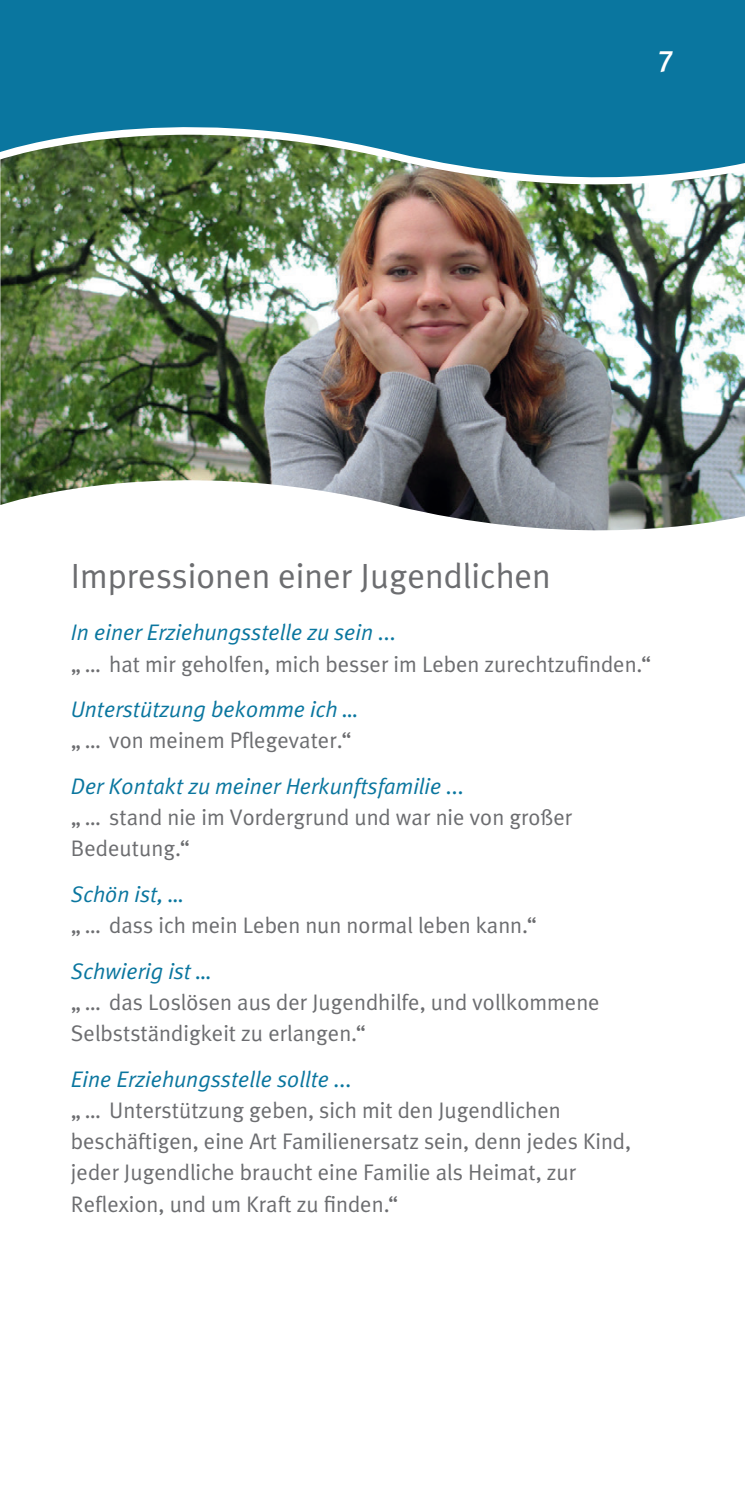
<style>
.page{position:relative;width:745px;height:1489px;background:#fff}
.page>*{position:absolute;margin:0;border:0;box-sizing:border-box;transform-origin:0 0}
.t1{font:35px "Meta Plus Normal";color:#6c6d70}
.t2{font:30px "Meta Plus Medium Caps";color:#fff}
.t3{font:22.5px/31.2px "Meta Plus Normal";color:#6c6d70}
.t4{font:italic 22.5px "Meta Plus Normal";color:#0a769f}
</style>
<div class="page">
<img style="left:0;top:196px;width:744px;height:335px">
<svg style="left:0;top:0;width:744px;height:196px;background:#247c94"></svg>
<h2 class="t2" style="left:657px;top:43px;width:18px">7</h2>
<h1 class="t1" style="left:71px;top:555px;width:481px">Impressionen einer Jugendlichen</h1>
<p class="t4" style="left:71px;top:619px;width:327px">In einer Erziehungsstelle zu sein ...</p>
<p class="t3" style="left:71px;top:648px;width:581px">„ … hat mir geholfen, mich besser im Leben zurechtzufinden.“</p>
<p class="t4" style="left:71px;top:696px;width:289px">Unterstützung bekomme ich …</p>
<p class="t3" style="left:71px;top:724px;width:282px">„ … von meinem Pflegevater.“</p>
<p class="t4" style="left:71px;top:773px;width:395px">Der Kontakt zu meiner Herkunftsfamilie ...</p>
<p class="t3" style="left:71px;top:801px;width:502px">„ … stand nie im Vordergrund und war nie von großer<br>Bedeutung.“</p>
<p class="t4" style="left:71px;top:881px;width:115px">Schön ist, …</p>
<p class="t3" style="left:71px;top:909px;width:467px">„ … dass ich mein Leben nun normal leben kann.“</p>
<p class="t4" style="left:71px;top:957px;width:143px">Schwierig ist …</p>
<p class="t3" style="left:71px;top:986px;width:530px">„ … das Loslösen aus der Jugendhilfe, und vollkommene<br>Selbstständigkeit zu erlangen.“</p>
<p class="t4" style="left:71px;top:1065px;width:283px">Eine Erziehungsstelle sollte ...</p>
<p class="t3" style="left:71px;top:1094px;width:561px">„ … Unterstützung geben, sich mit den Jugendlichen beschäftigen, eine Art Familienersatz sein, denn jedes Kind, jeder Jugendliche braucht eine Familie als Heimat, zur Reflexion, und um Kraft zu finden.“</p>
</div>
